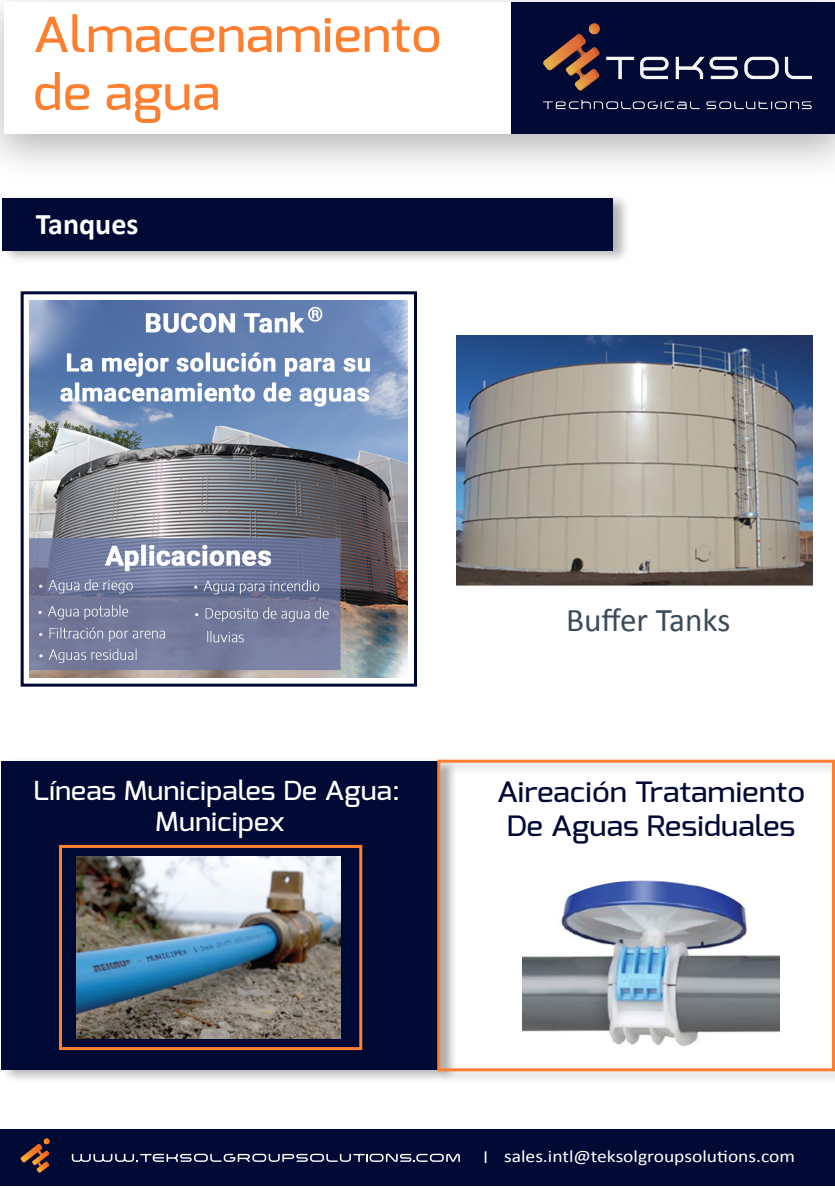
<style>
.page{position:relative;width:835px;height:1188px;background:#fff}
.page>*{position:absolute;margin:0;border:0;box-sizing:border-box;transform-origin:0 0}
.t1{font:500 48.3px/57.9px "Exo";color:#fd8030;scale:1.12 1}
.t2{font:33.15px "Calibri";color:#3c4b59}
.t3{font:700 30px "Calibri";color:#fff}
.t4{font:500 28.05px/33.6px "Exo";color:#000a35;text-align:center;scale:1.12 1}
.t5{font:500 26.1px/31.3px "Exo";color:#fff;text-align:center;scale:1.12 1}
.t6{font:17.4px "Calibri";color:#fff;scale:1.12 1}
</style>
<div class="page">
<img style="left:0;top:0;width:835px;height:165px">
<div style="left:4px;top:2px;width:831px;height:131px;background:#fff"></div>
<div style="left:512px;top:2px;width:323px;height:131px;background:#000a35"></div>
<img style="left:543px;top:23px;width:270px;height:87px">
<img style="left:2px;top:197px;width:625px;height:63px">
<div style="left:3px;top:198px;width:610px;height:52px;background:#000a35"></div>
<img style="left:30px;top:300px;width:377px;height:378px">
<div style="left:21px;top:291px;width:396px;height:396px;border:3px solid #000a35"></div>
<img style="left:457px;top:335px;width:356px;height:251px">
<img style="left:1px;top:760px;width:432px;height:320px">
<div style="left:2px;top:761px;width:437px;height:309px;background:#000a35"></div>
<img style="left:433px;top:759px;width:402px;height:321px">
<div style="left:437px;top:760px;width:398px;height:311px;border:3px solid #fd8030"></div>
<img style="left:59px;top:845px;width:304px;height:206px">
<div style="left:59px;top:845px;width:303px;height:205px;border:3px solid #fd8030"></div>
<img style="left:523px;top:833px;width:256px;height:230px">
<img style="left:77px;top:856px;width:263px;height:182px">
<div style="left:0;top:1129px;width:835px;height:57px;background:#000a35"></div>
<svg style="left:72px;top:1154px;width:388px;height:8px"></svg>
<svg style="left:20px;top:1138px;width:30px;height:35px"></svg>
<h1 class="t1" style="left:33px;top:5px;width:367px">Almacenamiento de agua</h1>
<p class="t3" style="left:36px;top:205px;width:104px">Tanques</p>
<p class="t2" style="left:566px;top:599px;width:166px">Buffer Tanks</p>
<p class="t5" style="left:33px;top:775px;width:329px">Líneas Municipales De Agua:<br>Municipex</p>
<p class="t4" style="left:497px;top:775px;width:277px">Aireación Tratamiento<br>De Aguas Residuales</p>
<p class="t6" style="left:483px;top:1145px;width:280px">l sales.intl@teksolgroupsolutions.com</p>
</div>
